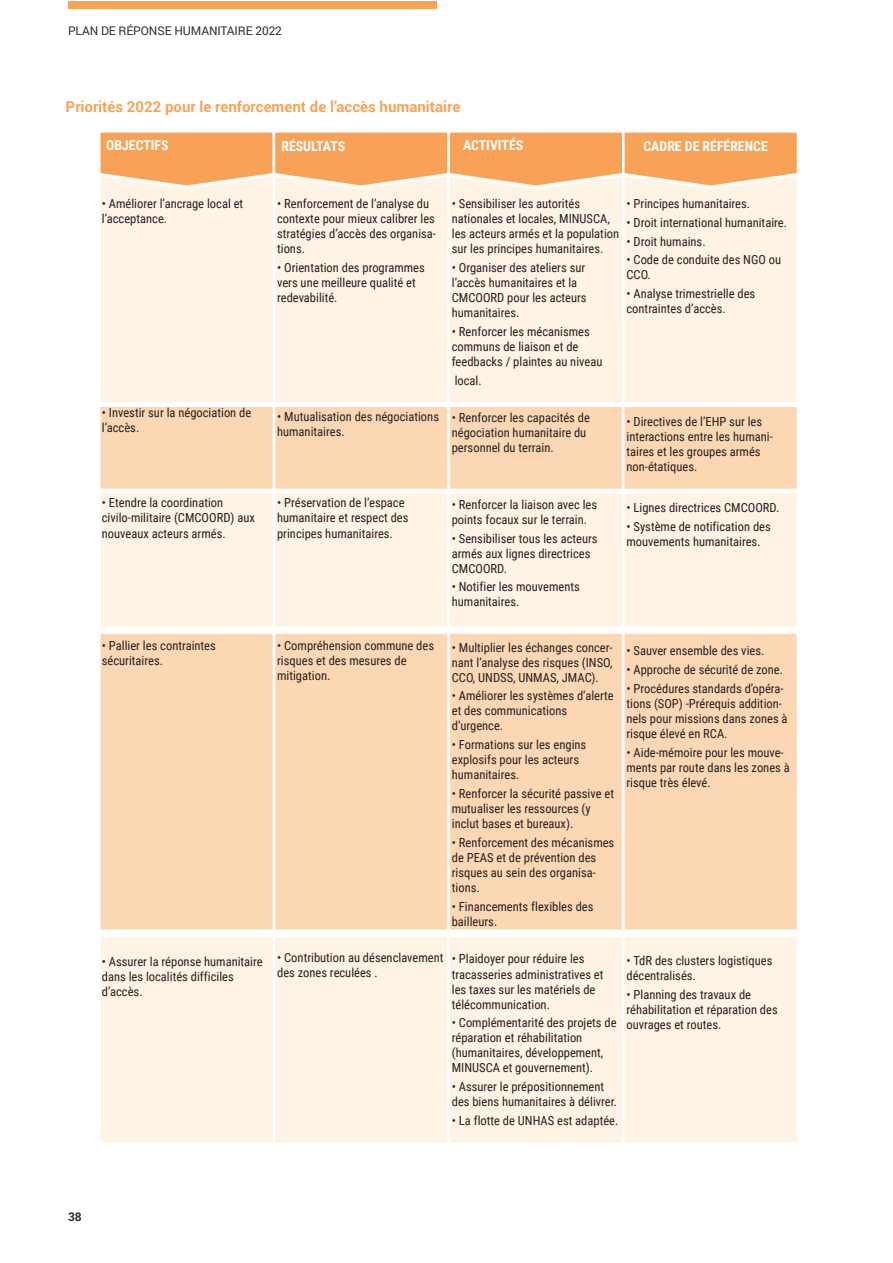
<style>
.page{position:relative;width:893px;height:1263px;background:#fff}
.page>*{position:absolute;margin:0;border:0;box-sizing:border-box;transform-origin:0 0}
.Tex_Body_Orange{font:700 15px "Roboto";color:#f8a355}
.t1{font:700 13.8px "Roboto Condensed";color:#fff}
.t2{font:12.6px/15px "Roboto Condensed";color:#231f20}
.t3{font:12px "Roboto";letter-spacing:-.01em;color:#312f30}
.t4{font:700 12px "Roboto";color:#312f30}
</style>
<div class="page">
<div style="left:68px;top:1px;width:369px;height:7px;background:#f8a355"></div>
<div style="left:275px;top:633px;width:172px;height:297px;background:#fcd7b4"></div>
<div style="left:447px;top:633px;width:175px;height:297px;background:#fcd7b4"></div>
<div style="left:624px;top:633px;width:173px;height:297px;background:#fcd7b4"></div>
<div style="left:100px;top:633px;width:173px;height:297px;background:#fcd7b4"></div>
<div style="left:100px;top:937px;width:697px;height:206px;background:#fef3e4"></div>
<svg style="left:100px;top:132px;width:697px;height:495px;background:#fde7cf"></svg>
<p class="t3" style="left:68px;top:22px;width:216px">PLAN DE RÉPONSE HUMANITAIRE 2022</p>
<p class="Tex_Body_Orange" style="left:66px;top:96px;width:396px">Priorités 2022 pour le renforcement de l’accès humanitaire</p>
<p class="t1" style="left:455px;top:134px;width:148px">MITIGATION DES RISQUES</p>
<p class="t1" style="left:104px;top:134px;width:114px">ANCRAGE LOCAL ET</p>
<p class="t1" style="left:631px;top:134px;width:133px">ACCÈS GÉOGRAPHIQUE</p>
<p class="t1" style="left:106px;top:136px;width:64px">OBJECTIFS</p>
<p class="t1" style="left:281px;top:136px;width:65px">RÉSULTATS</p>
<p class="t1" style="left:463px;top:136px;width:62px">ACTIVITÉS</p>
<p class="t1" style="left:643px;top:136px;width:126px">CADRE DE RÉFÉRENCE</p>
<p class="t2" style="left:102px;top:196px;width:143px">• Améliorer l’ancrage local et l’acceptance.</p>
<p class="t2" style="left:102px;top:405px;width:151px">• Investir sur la négociation de l’accès.</p>
<p class="t2" style="left:102px;top:495px;width:155px">• Etendre la coordination civilo-militaire (CMCOORD) aux nouveaux acteurs armés.</p>
<p class="t2" style="left:102px;top:638px;width:116px">• Pallier les contraintes sécuritaires.</p>
<p class="t2" style="left:102px;top:953px;width:162px">• Assurer la réponse humanitaire dans les localités difficiles d’accès.</p>
<p class="t2" style="left:277px;top:196px;width:160px">• Renforcement de l’analyse du contexte pour mieux calibrer les stratégies d’accès des organisa&shy;tions.</p>
<p class="t2" style="left:277px;top:259px;width:149px">• Orientation des programmes vers une meilleure qualité et redevabilité.</p>
<p class="t2" style="left:277px;top:408px;width:163px">• Mutualisation des négociations humanitaires.</p>
<p class="t2" style="left:277px;top:495px;width:133px">• Préservation de l’espace humanitaire et respect des principes humanitaires.</p>
<p class="t2" style="left:277px;top:638px;width:158px">• Compréhension commune des risques et des mesures de mitigation.</p>
<p class="t2" style="left:277px;top:950px;width:168px">• Contribution au désenclavement des zones reculées .</p>
<p class="t2" style="left:452px;top:196px;width:169px">• Sensibiliser les autorités nationales et locales, MINUSCA, les acteurs armés et la population sur les principes humanitaires.</p>
<p class="t2" style="left:452px;top:259px;width:136px">• Organiser des ateliers sur l’accès humanitaires et la<br>CMCOORD pour les acteurs humanitaires.</p>
<p class="t2" style="left:452px;top:323px;width:152px">• Renforcer les mécanismes communs de liaison et de feedbacks / plaintes au niveau</p>
<p class="t2" style="left:455px;top:372px;width:29px">local.</p>
<p class="t2" style="left:452px;top:410px;width:140px">• Renforcer les capacités de négociation humanitaire du personnel du terrain.</p>
<p class="t2" style="left:452px;top:496px;width:147px">• Renforcer la liaison avec les points focaux sur le terrain.</p>
<p class="t2" style="left:452px;top:530px;width:147px">• Sensibiliser tous les acteurs armés aux lignes directrices<br>CMCOORD.</p>
<p class="t2" style="left:452px;top:579px;width:130px">• Notifier les mouvements humanitaires.</p>
<p class="t2" style="left:452px;top:639px;width:162px;text-align:justify">• Multiplier les échanges concer&shy;nant l’analyse des risques (INSO, CCO, UNDSS, UNMAS, JMAC).</p>
<p class="t2" style="left:452px;top:688px;width:163px">• Améliorer les systèmes d’alerte et des communications d’urgence.</p>
<p class="t2" style="left:452px;top:737px;width:136px">• Formations sur les engins explosifs pour les acteurs humanitaires.</p>
<p class="t2" style="left:452px;top:786px;width:164px">• Renforcer la sécurité passive et mutualiser les ressources (y inclut bases et bureaux).</p>
<p class="t2" style="left:452px;top:834px;width:164px">• Renforcement des mécanismes de PEAS et de prévention des risques au sein des organisa&shy;tions.</p>
<p class="t2" style="left:452px;top:898px;width:143px">• Financements flexibles des bailleurs.</p>
<p class="t2" style="left:452px;top:951px;width:153px">• Plaidoyer pour réduire les tracasseries administratives et les taxes sur les matériels de télécommunication.</p>
<p class="t2" style="left:452px;top:1015px;width:166px">• Complémentarité des projets de réparation et réhabilitation (humanitaires, développement,<br>MINUSCA et gouvernement).</p>
<p class="t2" style="left:452px;top:1079px;width:167px">• Assurer le prépositionnement des biens humanitaires à délivrer.</p>
<p class="t2" style="left:452px;top:1113px;width:168px">• La flotte de UNHAS est adaptée.</p>
<p class="t2" style="left:626px;top:196px;width:125px">• Principes humanitaires.</p>
<p class="t2" style="left:626px;top:214px;width:162px">• Droit international humanitaire.</p>
<p class="t2" style="left:626px;top:233px;width:81px">• Droit humains.</p>
<p class="t2" style="left:626px;top:252px;width:156px">• Code de conduite des NGO ou<br>CCO.</p>
<p class="t2" style="left:626px;top:286px;width:130px">• Analyse trimestrielle des contraintes d’accès.</p>
<p class="t2" style="left:626px;top:414px;width:148px">• Directives de l’EHP sur les interactions entre les humani&shy;taires et les groupes armés non-étatiques.</p>
<p class="t2" style="left:626px;top:500px;width:154px">• Lignes directrices CMCOORD.</p>
<p class="t2" style="left:626px;top:519px;width:146px">• Système de notification des mouvements humanitaires.</p>
<p class="t2" style="left:626px;top:643px;width:139px">• Sauver ensemble des vies.</p>
<p class="t2" style="left:626px;top:662px;width:158px">• Approche de sécurité de zone.</p>
<p class="t2" style="left:626px;top:680px;width:163px">• Procédures standards d’opéra&shy;tions (SOP) -Prérequis addition&shy;nels pour missions dans zones à risque élevé en RCA.</p>
<p class="t2" style="left:626px;top:744px;width:165px">• Aide-mémoire pour les mouve&shy;ments par route dans les zones à risque très élevé.</p>
<p class="t2" style="left:626px;top:952px;width:147px">• TdR des clusters logistiques décentralisés.</p>
<p class="t2" style="left:626px;top:986px;width:153px">• Planning des travaux de réhabilitation et réparation des ouvrages et routes.</p>
<p class="t4" style="left:68px;top:1208px;width:15px">38</p>
</div>
